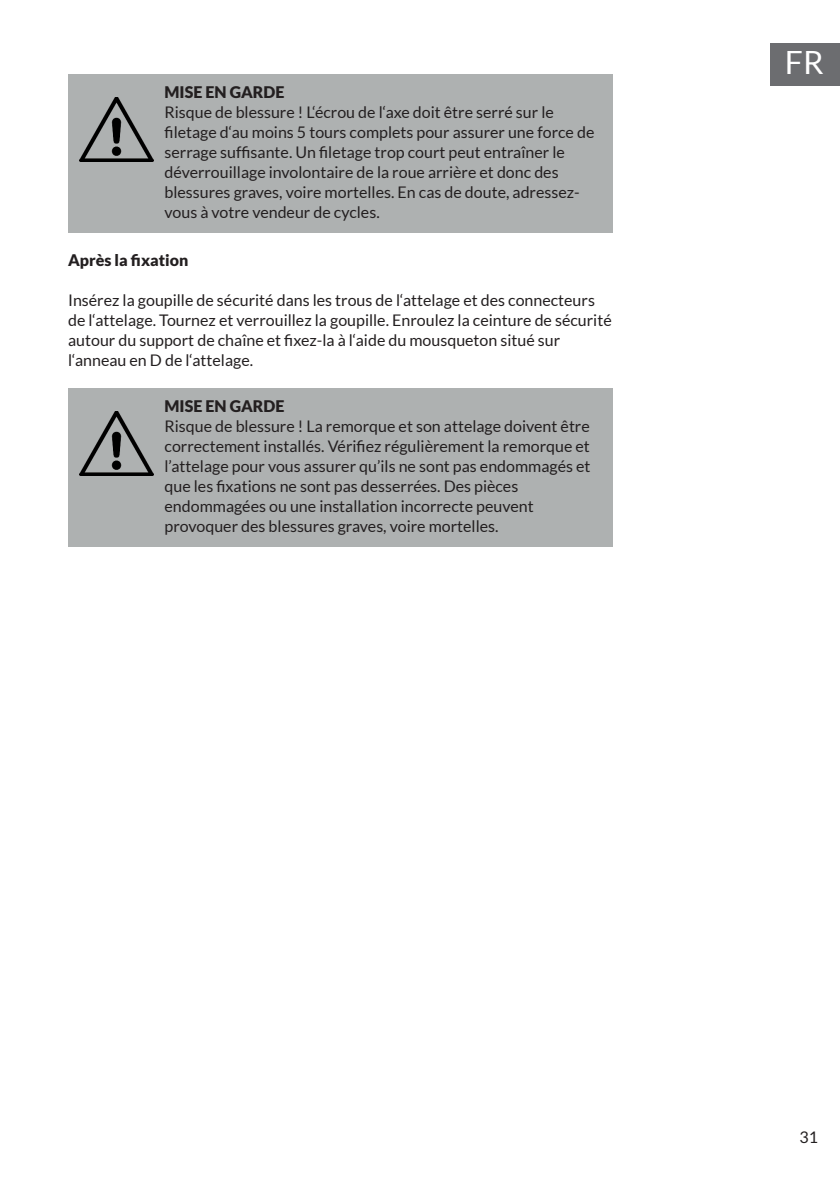
<style>
.page{position:relative;width:840px;height:1191px;background:#fff}
.page>*{position:absolute;margin:0;border:0;box-sizing:border-box;transform-origin:0 0}
.t1{font:32px "Lato";color:#fff}
.t2{font:16px/20px "Lato";color:#231f20}
.t3{font:900 16px "Lato";color:#231f20}
</style>
<div class="page">
<div style="left:770px;top:43px;width:69px;height:42px;background:#6c6d70"></div>
<div style="left:68px;top:74px;width:544px;height:158px;background:#aeb1b1"></div>
<div style="left:68px;top:388px;width:544px;height:158px;background:#aeb1b1"></div>
<img style="left:79px;top:97px;width:74px;height:65px">
<img style="left:79px;top:411px;width:74px;height:65px">
<p class="t3" style="left:164px;top:83px;width:121px">MISE EN GARDE</p>
<p class="t2" style="left:164px;top:102px;width:431px">Risque de blessure ! L‘écrou de l‘axe doit être serré sur le filetage d‘au moins 5 tours complets pour assurer une force de serrage suffisante. Un filetage trop court peut entraîner le déverrouillage involontaire de la roue arrière et donc des blessures graves, voire mortelles. En cas de doute, adressez&shy;vous à votre vendeur de cycles.</p>
<p class="t3" style="left:68px;top:251px;width:122px">Après la fixation</p>
<p class="t2" style="left:68px;top:290px;width:545px">Insérez la goupille de sécurité dans les trous de l‘attelage et des connecteurs de l‘attelage. Tournez et verrouillez la goupille. Enroulez la ceinture de sécurité autour du support de chaîne et fixez-la à l‘aide du mousqueton situé sur l‘anneau en D de l‘attelage.</p>
<p class="t3" style="left:164px;top:397px;width:121px">MISE EN GARDE</p>
<p class="t2" style="left:164px;top:416px;width:427px">Risque de blessure ! La remorque et son attelage doivent être correctement installés. Vérifiez régulièrement la remorque et l’attelage pour vous assurer qu’ils ne sont pas endommagés et que les fixations ne sont pas desserrées. Des pièces endommagées ou une installation incorrecte peuvent provoquer des blessures graves, voire mortelles.</p>
<h1 class="t1" style="left:784px;top:45px;width:40px">FR</h1>
<p class="t2" style="left:799px;top:1127px;width:20px">31</p>
</div>
